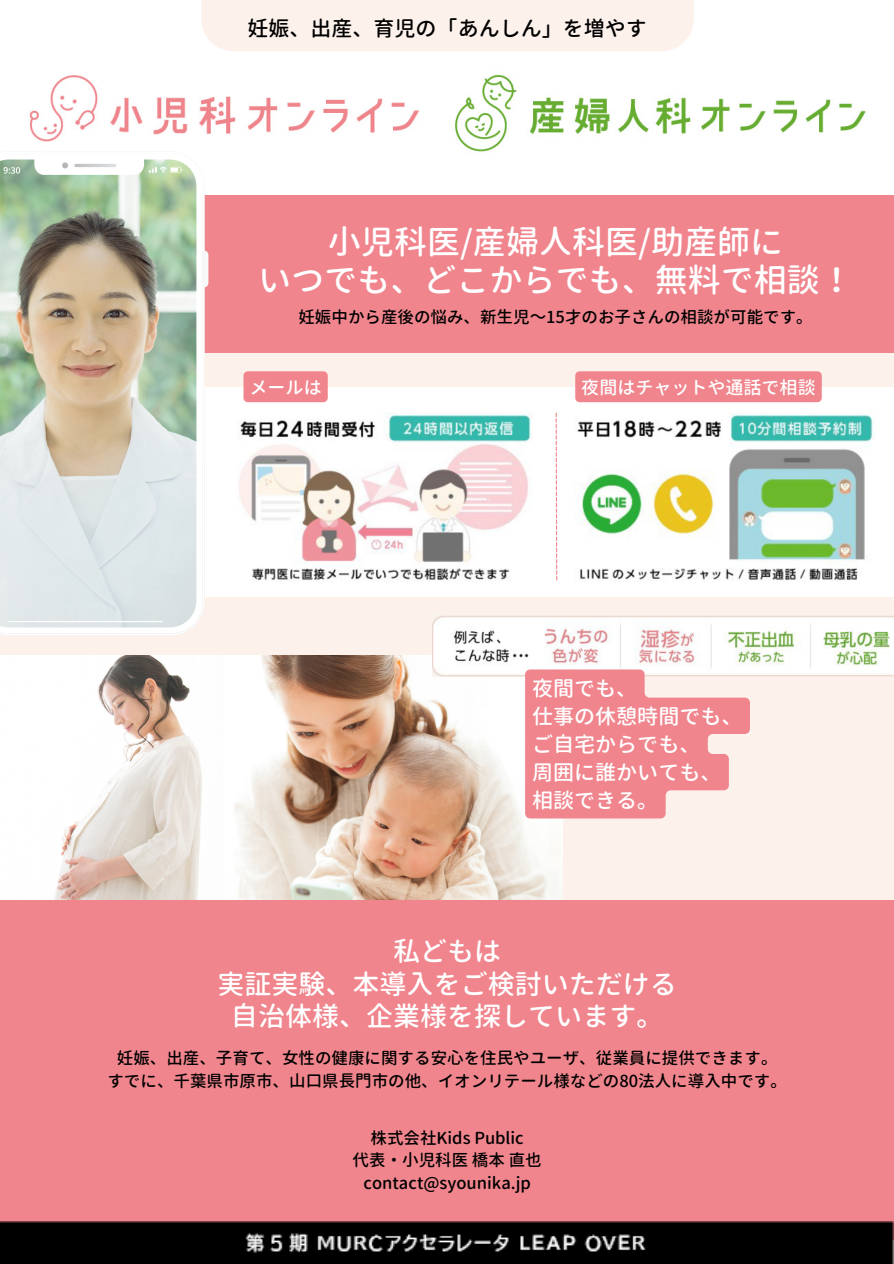
<style>
.page{position:relative;width:894px;height:1264px;background:#fff}
.page>*{position:absolute;margin:0;border:0;box-sizing:border-box;transform-origin:0 0}
.t1{font:500 33px "Gen Jyuu Gothic";color:#fff}
.t2{font:500 27px "Gen Jyuu Gothic";color:#fff}
.t3{font:500 21px "Gen Jyuu Gothic";color:#fff}
.t4{font:500 21px "Gen Jyuu Gothic";color:#000}
.t5{font:500 18px "Gen Jyuu Gothic";color:#fff}
.t6{font:500 16.5px "Gen Jyuu Gothic";color:#000}
</style>
<div class="page">
<div style="left:0;top:0;width:893px;height:1263px;background:#fdf1ec"></div>
<div style="left:0;top:195px;width:893px;height:157px;background:#f0858d"></div>
<div style="left:0;top:0;width:893px;height:195px;background:#fff"></div>
<img style="left:0;top:655px;width:224px;height:245px">
<img style="left:224px;top:655px;width:338px;height:245px">
<div style="left:0;top:900px;width:893px;height:339px;background:#f0858d"></div>
<div style="left:0;top:387px;width:893px;height:209px;background:#fff"></div>
<img style="left:239px;top:412px;width:292px;height:168px">
<img style="left:577px;top:412px;width:296px;height:168px">
<img style="left:432px;top:616px;width:461px;height:60px">
<img style="left:455px;top:74px;width:411px;height:78px">
<img style="left:29px;top:75px;width:390px;height:67px">
<svg style="left:555px;top:412px;width:2px;height:168px"></svg>
<img style="left:0;top:1221px;width:893px;height:42px">
<svg style="left:204px;top:251px;width:4px;height:36px"></svg>
<svg style="left:0;top:159px;width:204px;height:476px;background:#c8ccbd"></svg>
<svg style="left:4px;top:167px;width:16px;height:7px"></svg>
<svg style="left:34px;top:159px;width:148px;height:16px"></svg>
<hr style="left:8px;top:621px;width:155px;height:1px;background:#fff">
<div style="left:201px;top:0;width:492px;height:51px;background:#fdf1ec"></div>
<svg style="left:525px;top:669px;width:224px;height:149px"></svg>
<div style="left:243px;top:371px;width:84px;height:31px;background:#f0858d"></div>
<div style="left:575px;top:371px;width:246px;height:31px;background:#f0858d"></div>
<p class="t4" style="left:247px;top:13px;width:401px">妊娠、出産、育児の「あんしん」を増やす</p>
<p class="t1" style="left:328px;top:218px;width:457px">小児科医/産婦人科医/助産師に</p>
<p class="t1" style="left:258px;top:256px;width:596px">いつでも、どこからでも、無料で相談！</p>
<p class="t6" style="left:298px;top:305px;width:515px">妊娠中から産後の悩み、新生児～15才のお子さんの相談が可能です。</p>
<p class="t5" style="left:249px;top:374px;width:74px">メールは</p>
<p class="t5" style="left:581px;top:374px;width:236px">夜間はチャットや通話で相談</p>
<p class="t3" style="left:532px;top:673px;width:107px">夜間でも、</p>
<p class="t3" style="left:532px;top:701px;width:212px">仕事の休憩時間でも、</p>
<p class="t3" style="left:532px;top:729px;width:170px">ご自宅からでも、</p>
<p class="t3" style="left:532px;top:757px;width:191px">周囲に誰かいても、</p>
<p class="t3" style="left:532px;top:785px;width:128px">相談できる。</p>
<p class="t2" style="left:393px;top:932px;width:110px">私どもは</p>
<p class="t2" style="left:217px;top:964px;width:461px">実証実験、本導入をご検討いただける</p>
<p class="t2" style="left:231px;top:997px;width:434px">自治体様、企業様を探しています。</p>
<p class="t6" style="left:117px;top:1046px;width:662px">妊娠、出産、子育て、女性の健康に関する安心を住民やユーザ、従業員に提供できます。</p>
<p class="t6" style="left:107px;top:1068px;width:680px">すでに、千葉県市原市、山口県長門市の他、イオンリテール様などの80法人に導入中です。</p>
<p class="t6" style="left:370px;top:1125px;width:155px">株式会社Kids Public</p>
<p class="t6" style="left:352px;top:1148px;width:190px">代表・小児科医橋本直也</p>
<p class="t6" style="left:363px;top:1171px;width:169px">contact@syounika.jp</p>
</div>
